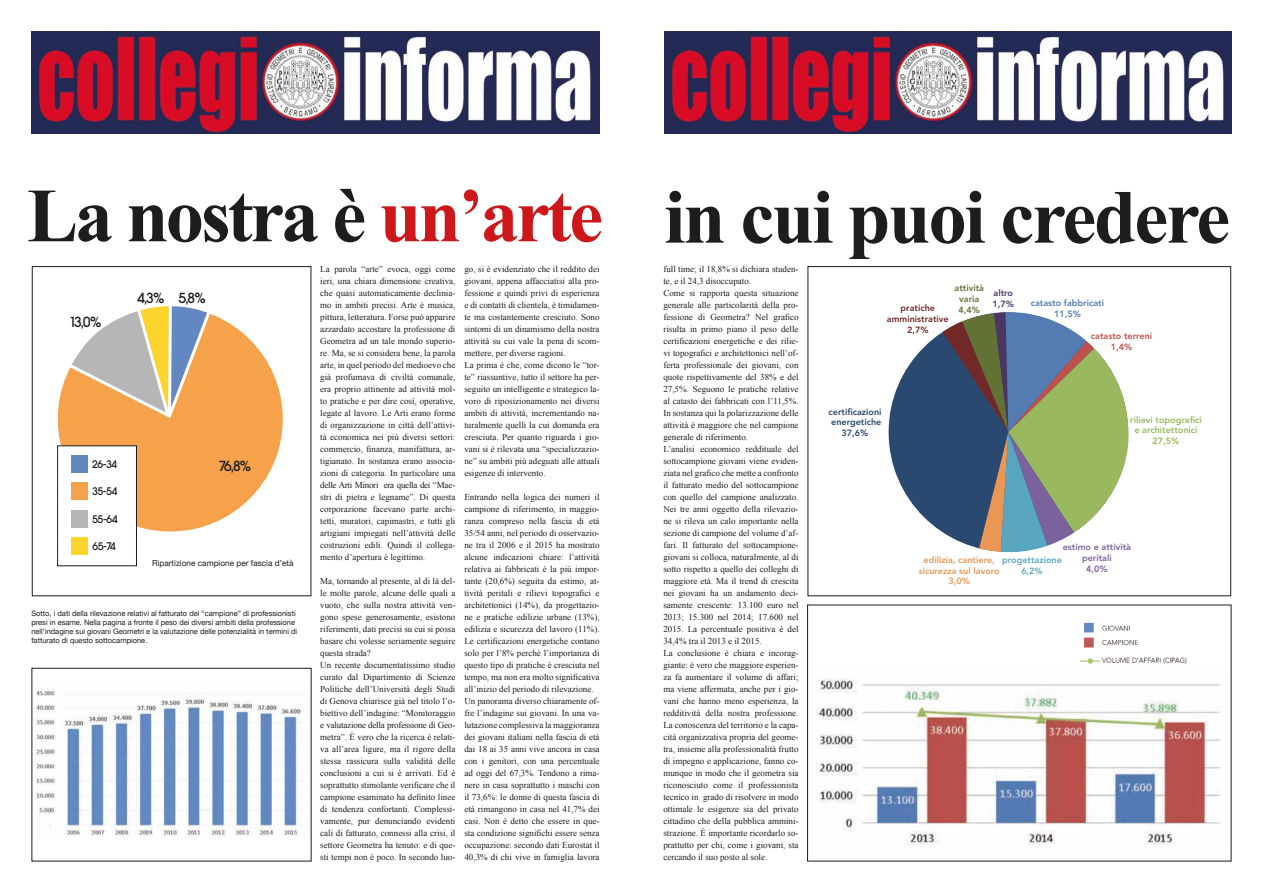
<style>
.page{position:relative;width:1263px;height:893px;background:#fff}
.page>*{position:absolute;margin:0;border:0;box-sizing:border-box;transform-origin:0 0}
.t1{font:700 76.5px "Times New Roman";letter-spacing:-.04em;color:#1d1d1b}
.t2{font:500 13.95px "Avant Garde SH";color:#1d1d1b}
.t3{font:500 10.5px "Avant Garde SH";color:#1d1d1b}
.t4{font:9px/12px "Times New Roman";color:#1d1d1b}
.t5{font:800 9px/10.8px "Avenir";color:#ea9655;text-align:center}
.t6{font:800 9px/10.8px "Avenir";color:#9ab95f;text-align:center}
.t7{font:800 9px/10.8px "Avenir";color:#2a4970;text-align:center}
.t8{font:800 9px/10.8px "Avenir";color:#7c629c;text-align:center}
.t9{font:800 9px/10.8px "Avenir";color:#712928;text-align:center}
.t10{font:800 9px/10.8px "Avenir";color:#547cb3;text-align:center}
.t11{font:800 9px/10.8px "Avenir";color:#bf504b;text-align:center}
.t12{font:800 9px/10.8px "Avenir";color:#627235;text-align:center}
.t13{font:800 9px/10.8px "Avenir";color:#58a6c1;text-align:center}
.t14{font:800 9px/10.8px "Avenir";color:#4a3660}
.t15{font:8.25px "Helvetica Neue";color:#1d1d1b}
.t16{font:7.5px/9px "Helvetica Neue";color:#1d1d1b}
.s1{color:#cd171a}
</style>
<div class="page">
<img style="left:816px;top:679px;width:405px;height:166px">
<img style="left:32px;top:32px;width:568px;height:101px">
<img style="left:664px;top:32px;width:567px;height:101px">
<img style="left:35px;top:688px;width:267px;height:148px">
<img style="left:1080px;top:622px;width:107px;height:42px">
<div style="left:58px;top:307px;width:225px;height:224px;background:#f6a24a;border-radius:50%"></div>
<div style="left:58px;top:446px;width:78px;height:120px;background:#fff"></div>
<div style="left:57px;top:446px;width:80px;height:120px;border:1px solid #1d1d1b"></div>
<div style="left:72px;top:456px;width:16px;height:17px;background:#6387c1"></div>
<div style="left:72px;top:482px;width:16px;height:18px;background:#f6a24a"></div>
<div style="left:72px;top:510px;width:16px;height:18px;background:#b7b6b6"></div>
<div style="left:72px;top:537px;width:16px;height:18px;background:#fbd52c"></div>
<svg style="left:65px;top:306px;width:148px;height:112px"></svg>
<div style="left:888px;top:312px;width:241px;height:240px;background:#2a4970;border-radius:50%"></div>
<svg style="left:943px;top:312px;width:185px;height:241px"></svg>
<div style="left:32px;top:266px;width:279px;height:330px;border:1px solid #1d1d1b"></div>
<div style="left:808px;top:266px;width:423px;height:330px;border:1px solid #1d1d1b"></div>
<h1 class="t1" style="left:27px;top:164px;width:1204px">La nostra è <span class="s1">un’arte</span> in cui puoi credere</h1>
<h2 class="t2" style="left:71px;top:314px;width:32px">13,0%</h2>
<h2 class="t2" style="left:137px;top:290px;width:28px">4,3%</h2>
<h2 class="t2" style="left:179px;top:290px;width:28px">5,8%</h2>
<p class="t3" style="left:93px;top:458px;width:26px">26-34</p>
<p class="t3" style="left:93px;top:485px;width:26px">35-54</p>
<p class="t3" style="left:93px;top:513px;width:27px">55-64</p>
<p class="t3" style="left:93px;top:540px;width:25px">65-74</p>
<h2 class="t2" style="left:219px;top:457px;width:33px">76,8%</h2>
<p class="t15" style="left:152px;top:557px;width:143px">Ripartizione campione per fascia d’età</p>
<p class="t16" style="left:31px;top:610px;width:267px">Sotto, i dati della rilevazione relativi al fatturato del “campione” di professionisti presi in esame. Nella pagina a fronte il peso dei diversi ambiti della professione nell’indagine sui giovani Geometri e la valutazione delle potenzialità in termini di fatturato di questo sottocampione.</p>
<p class="t4" style="left:320px;top:263px;width:137px;text-align:justify">La parola “arte” evoca, oggi come ieri, una chiara dimensione creativa, che quasi automaticamente declinia&shy;mo in ambiti precisi. Arte è musica, pittura, letteratura. Forse può apparire azzardato accostare la professione di Geometra ad un tale mondo superio&shy;re. Ma, se si considera bene, la parola arte, in quel periodo del medioevo che già profumava di civiltà comunale, era proprio attinente ad attività mol&shy;to pratiche e per dire così, operative, legate al lavoro. Le Arti erano forme di organizzazione in città dell’attivi&shy;tà economica nei più diversi settori: commercio, finanza, manifattura, ar&shy;tigianato. In sostanza erano associa&shy;zioni di categoria. In particolare una delle Arti Minori era quella dei “Mae&shy;stri di pietra e legname”. Di questa corporazione facevano parte archi&shy;tetti, muratori, capimastri, e tutti gli artigiani impiegati nell’attività delle costruzioni edili. Quindi il collega&shy;mento d’apertura è legittimo.</p>
<p class="t4" style="left:320px;top:575px;width:137px">Ma, tornando al presente, al di là del&shy;le molte parole, alcune delle quali a vuoto, che sulla nostra attività ven&shy;gono spese generosamente, esistono riferimenti, dati precisi su cui si possa basare chi volesse seriamente seguire questa strada?<br>Un recente documentatissimo studio curato dal Dipartimento di Scienze Politiche dell’Università degli Studi di Genova chiarisce già nel titolo l’o&shy;biettivo dell’indagine: “Monitoraggio e valutazione della professione di Geo&shy;metra”. È vero che la ricerca è relati&shy;va all’area ligure, ma il rigore della stessa rassicura sulla validità delle conclusioni a cui si è arrivati. Ed è soprattutto stimolante verificare che il campione esaminato ha definito linee di tendenza confortanti. Complessi&shy;vamente, pur denunciando evidenti cali di fatturato, connessi alla crisi, il settore Geometra ha tenuto: e di que&shy;sti tempi non è poco. In secondo luo-</p>
<p class="t4" style="left:464px;top:263px;width:137px">go, si è evidenziato che il reddito dei giovani, appena affacciatisi alla pro&shy;fessione e quindi privi di esperienza e di contatti di clientela, è timidamen&shy;te ma costantemente cresciuto. Sono sintomi di un dinamismo della nostra attività su cui vale la pena di scom&shy;mettere, per diverse ragioni.<br>La prima è che, come dicono le “tor&shy;te” riassuntive, tutto il settore ha per&shy;seguito un intelligente e strategico la&shy;voro di riposizionamento nei diversi ambiti di attività, incrementando na&shy;turalmente quelli la cui domanda era cresciuta. Per quanto riguarda i gio&shy;vani si è rilevata una “specializzazio&shy;ne” su ambiti più adeguati alle attuali esigenze di intervento.</p>
<p class="t4" style="left:464px;top:491px;width:137px">Entrando nella logica dei numeri il campione di riferimento, in maggio&shy;ranza compreso nella fascia di età 35/54 anni, nel periodo di osservazio&shy;ne tra il 2006 e il 2015 ha mostrato alcune indicazioni chiare: l’attività relativa ai fabbricati è la più impor&shy;tante (20,6%) seguita da estimo, at&shy;tività peritali e rilievi topografici e architettonici (14%), da progettazio&shy;ne e pratiche edilizie urbane (13%), edilizia e sicurezza del lavoro (11%).<br>Le certificazioni energetiche contano solo per l’8% perché l’importanza di questo tipo di pratiche è cresciuta nel tempo, ma non era molto significativa all’inizio del periodo di rilevazione.<br>Un panorama diverso chiaramente of&shy;fre l’indagine sui giovani. In una va&shy;lutazione complessiva la maggioranza dei giovani italiani nella fascia di età dai 18 ai 35 anni vive ancora in casa con i genitori, con una percentuale ad oggi del 67,3%. Tendono a rima&shy;nere in casa soprattutto i maschi con il 73,6%: le donne di questa fascia di età rimangono in casa nel 41,7% dei casi. Non è detto che essere in que&shy;sta condizione significhi essere senza occupazione: secondo dati Eurostat il 40,3% di chi vive in famiglia lavora</p>
<p class="t4" style="left:663px;top:263px;width:137px">full time; il 18,8% si dichiara studen&shy;te, e il 24,3 disoccupato.<br>Come si rapporta questa situazione generale alle particolarità della pro&shy;fessione di Geometra? Nel grafico risulta in primo piano il peso delle certificazioni energetiche e dei rilie&shy;vi topografici e architettonici nell’of&shy;ferta professionale dei giovani, con quote rispettivamente del 38% e del 27,5%. Seguono le pratiche relative al catasto dei fabbricati con l’11,5%.<br>In sostanza qui la polarizzazione delle attività è maggiore che nel campione generale di riferimento.<br>L’analisi economico reddituale del sottocampione giovani viene eviden&shy;ziata nel grafico che mette a confronto il fatturato medio del sottocampione con quello del campione analizzato.<br>Nei tre anni oggetto della rilevazio&shy;ne si rileva un calo importante nella sezione di campione del volume d’af&shy;fari. Il fatturato del sottocampione&shy;giovani si colloca, naturalmente, al di sotto rispetto a quello dei colleghi di maggiore età. Ma il trend di crescita nei giovani ha un andamento deci&shy;samente crescente: 13.100 euro nel 2013; 15.300 nel 2014; 17.600 nel 2015. La percentuale positiva è del 34,4% tra il 2013 e il 2015.<br>La conclusione è chiara e incorag&shy;giante: è vero che maggiore esperien&shy;za fa aumentare il volume di affari; ma viene affermata, anche per i gio&shy;vani che hanno meno esperienza, la redditività della nostra professione.<br>La conoscenza del territorio e la capa&shy;cità organizzativa propria del geome&shy;tra, insieme alla professionalità frutto di impegno e applicazione, fanno co&shy;munque in modo che il geometra sia riconosciuto come il professionista tecnico in grado di risolvere in modo ottimale le esigenze sia del privato cittadino che della pubblica ammini&shy;strazione. È importante ricordarlo so&shy;prattutto per chi, come i giovani, sta cercando il suo posto al sole.</p>
<p class="t12" style="left:954px;top:283px;width:31px">attività varia<br>4,4%</p>
<p class="t9" style="left:887px;top:303px;width:63px">pratiche amministrative<br>2,7%</p>
<p class="t14" style="left:992px;top:288px;width:23px">altro<br>1,7%</p>
<p class="t10" style="left:1031px;top:297px;width:75px">catasto fabbricati<br>11,5%</p>
<p class="t11" style="left:1091px;top:331px;width:63px">catasto terreni<br>1,4%</p>
<p class="t7" style="left:828px;top:406px;width:55px">certificazioni energetiche<br>37,6%</p>
<p class="t6" style="left:1130px;top:414px;width:73px">rilievi topografici e architettonici<br>27,5%</p>
<p class="t8" style="left:1063px;top:541px;width:70px">estimo e attività peritali<br>4,0%</p>
<p class="t5" style="left:919px;top:554px;width:82px">edilizia, cantiere, sicurezza sul lavoro<br>3,0%</p>
<p class="t13" style="left:1002px;top:554px;width:61px">progettazione<br>6,2%</p>
</div>
